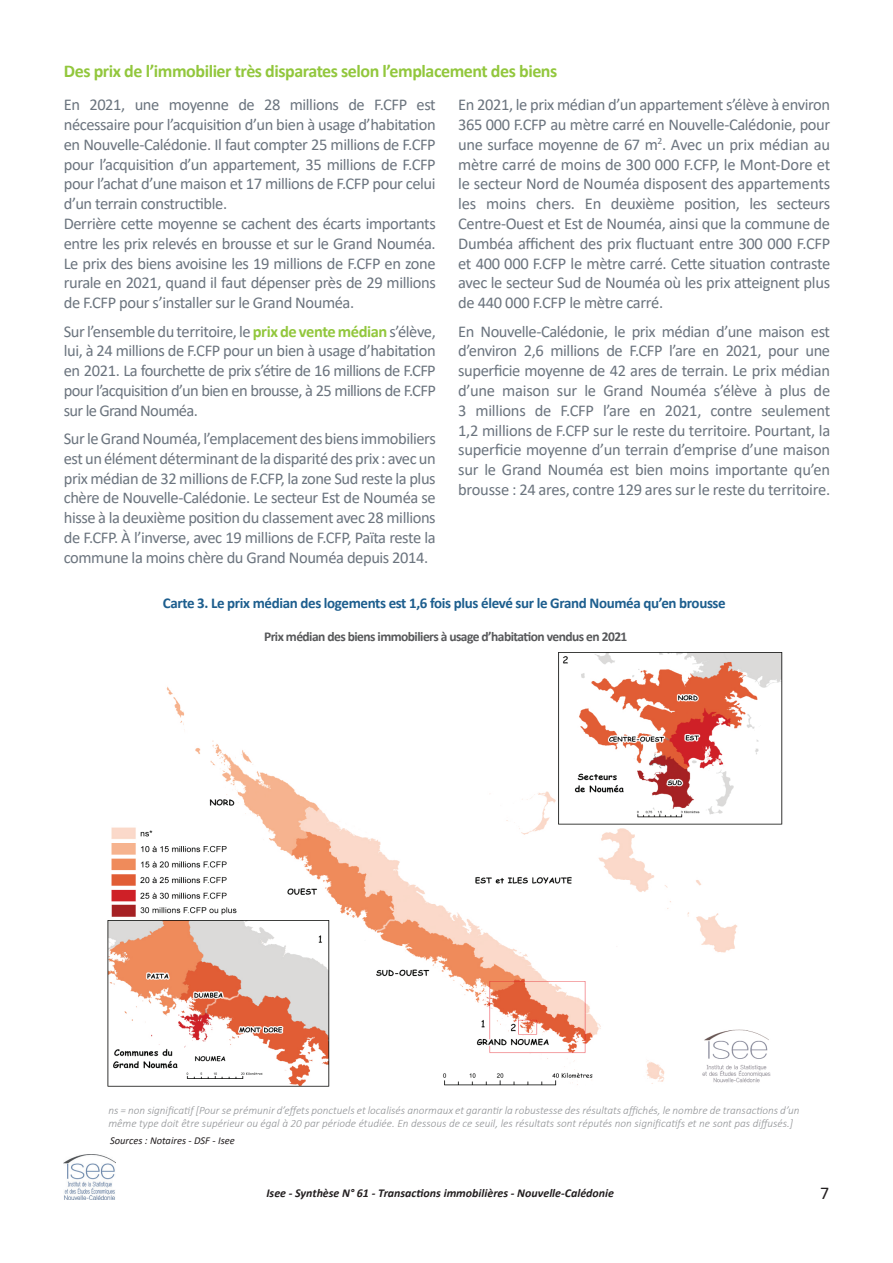
<style>
.page{position:relative;width:893px;height:1263px;background:#fff}
.page>*{position:absolute;margin:0;border:0;box-sizing:border-box;transform-origin:0 0}
.t1{font:700 18px "Calibri";letter-spacing:-.025em;color:#92c73d}
.t2{font:18px "Calibri";color:#231f20}
.t3{font:16.5px/19.8px "Calibri";letter-spacing:-.025em;color:#6b747e;text-align:justify}
.t4{font:700 15px "Calibri";letter-spacing:-.025em;color:#1d5e8e}
.t5{font:700 13.5px "Calibri";letter-spacing:-.04em;color:#57585a}
.t6{font:italic 700 12px "Calibri";color:#231f20}
.t7{font:italic 300 11.25px/13.5px "Calibri";color:#919396}
.t8{font:italic 10.5px "Calibri";color:#231f20}
.s1{font-weight:700;color:#92c73d}
</style>
<div class="page">
<img style="left:64px;top:1154px;width:52px;height:45px">
<img style="left:107px;top:652px;width:676px;height:435px">
<p class="t1" style="left:64px;top:59px;width:495px">Des prix de l’immobilier très disparates selon l’emplacement des biens</p>
<p class="t3" style="left:64px;top:94px;width:374px;text-align:left">En 2021, une moyenne de 28 millions de F.CFP est nécessaire pour l’acquisition d’un bien à usage d’habitation en Nouvelle-Calédonie. Il faut compter 25 millions de F.CFP pour l’acquisition d’un appartement, 35 millions de F.CFP pour l’achat d’une maison et 17 millions de F.CFP pour celui d’un terrain constructible.<br>Derrière cette moyenne se cachent des écarts importants entre les prix relevés en brousse et sur le Grand Nouméa.<br>Le prix des biens avoisine les 19 millions de F.CFP en zone rurale en 2021, quand il faut dépenser près de 29 millions de F.CFP pour s’installer sur le Grand Nouméa.</p>
<p class="t3" style="left:64px;top:321px;width:374px">Sur l’ensemble du territoire, le <span class="s1">prix de vente médian</span> s’élève, lui, à 24 millions de F.CFP pour un bien à usage d’habitation en 2021. La fourchette de prix s’étire de 16 millions de F.CFP pour l’acquisition d’un bien en brousse, à 25 millions de F.CFP sur le Grand Nouméa.</p>
<p class="t3" style="left:64px;top:428px;width:373px">Sur le Grand Nouméa, l’emplacement des biens immobiliers est un élément déterminant de la disparité des prix : avec un prix médian de 32 millions de F.CFP, la zone Sud reste la plus chère de Nouvelle-Calédonie. Le secteur Est de Nouméa se hisse à la deuxième position du classement avec 28 millions de F.CFP. À l’inverse, avec 19 millions de F.CFP, Païta reste la commune la moins chère du Grand Nouméa depuis 2014.</p>
<p class="t3" style="left:458px;top:94px;width:374px">En 2021, le prix médian d’un appartement s’élève à environ 365 000 F.CFP au mètre carré en Nouvelle-Calédonie, pour une surface moyenne de 67 m<sup>2</sup>. Avec un prix médian au mètre carré de moins de 300 000 F.CFP, le Mont-Dore et le secteur Nord de Nouméa disposent des appartements les moins chers. En deuxième position, les secteurs Centre-Ouest et Est de Nouméa, ainsi que la commune de Dumbéa affichent des prix fluctuant entre 300 000 F.CFP et 400 000 F.CFP le mètre carré. Cette situation contraste avec le secteur Sud de Nouméa où les prix atteignent plus de 440 000 F.CFP le mètre carré.</p>
<p class="t3" style="left:458px;top:321px;width:374px">En Nouvelle-Calédonie, le prix médian d’une maison est d’environ 2,6 millions de F.CFP l’are en 2021, pour une superficie moyenne de 42 ares de terrain. Le prix médian d’une maison sur le Grand Nouméa s’élève à plus de 3 millions de F.CFP l’are en 2021, contre seulement 1,2 millions de F.CFP sur le reste du territoire. Pourtant, la superficie moyenne d’un terrain d’emprise d’une maison sur le Grand Nouméa est bien moins importante qu’en brousse : 24 ares, contre 129 ares sur le reste du territoire.</p>
<p class="t4" style="left:163px;top:593px;width:564px">Carte 3. Le prix médian des logements est 1,6 fois plus élevé sur le Grand Nouméa qu’en brousse</p>
<p class="t5" style="left:264px;top:626px;width:365px">Prix médian des biens immobiliers à usage d’habitation vendus en 2021</p>
<p class="t7" style="left:108px;top:1103px;width:692px">ns = non significatif [Pour se prémunir d’effets ponctuels et localisés anormaux et garantir la robustesse des résultats affichés, le nombre de transactions d’un même type doit être supérieur ou égal à 20 par période étudiée. En dessous de ce seuil, les résultats sont réputés non significatifs et ne sont pas diffusés.]</p>
<p class="t8" style="left:110px;top:1133px;width:126px">Sources : Notaires - DSF - Isee</p>
<p class="t6" style="left:266px;top:1184px;width:349px">Isee - Synthèse N° 61 - Transactions immobilières - Nouvelle-Calédonie</p>
<p class="t2" style="left:820px;top:1180px;width:11px">7</p>
</div>
